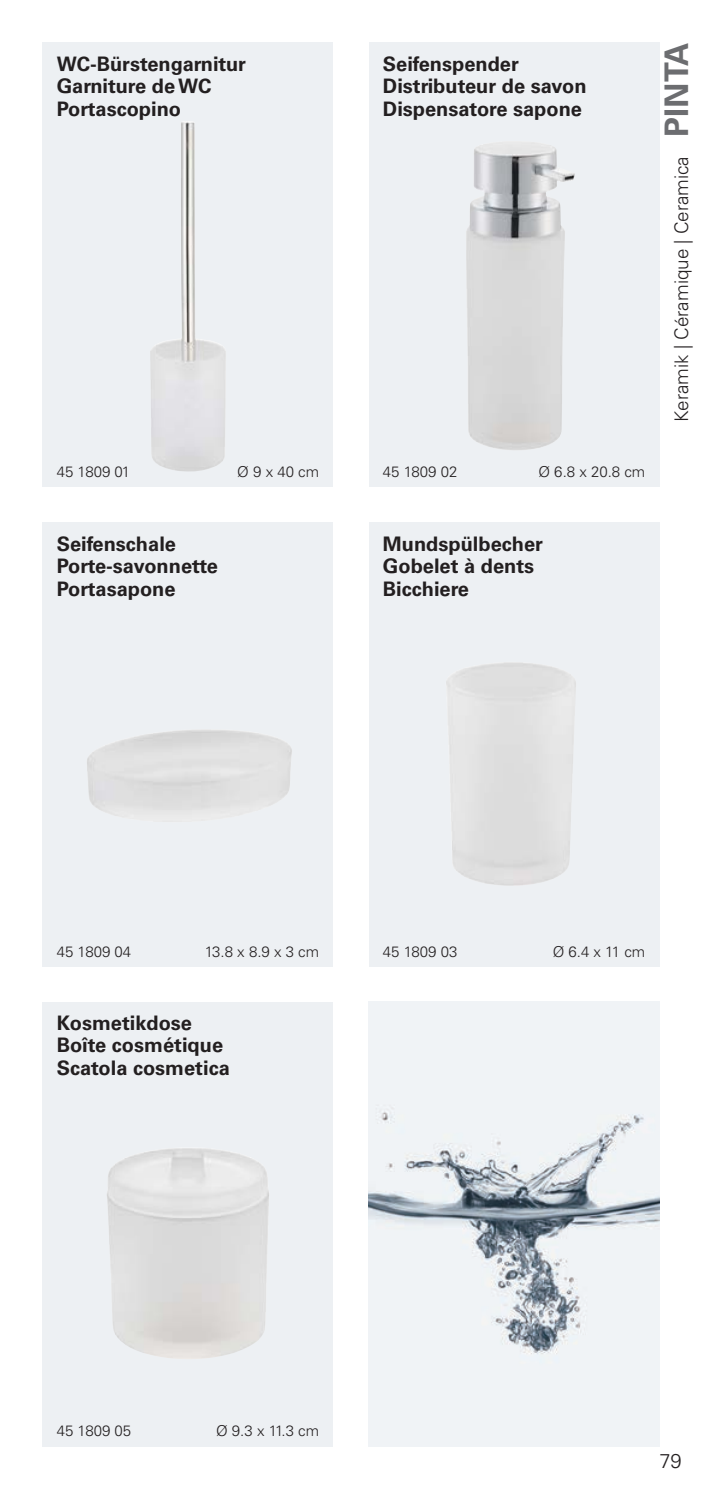
<style>
.page{position:relative;width:702px;height:1489px;background:#fff}
.page>*{position:absolute;margin:0;border:0;box-sizing:border-box;transform-origin:0 0}
.t1{font:700 20px/22.5px "Univers LT Pro 65";color:#231f20}
.t2{font:300 20px "Univers LT Std";color:#231f20}
.t3{font:300 18.75px "Univers LT Std";color:#231f20}
.t4{font:300 15px "Univers LT Std";color:#231f20}
.s1{font-family:"Univers LT Pro 65";font-weight:700;font-size:32.5px;color:#6c6d70}
</style>
<div class="page">
<div style="left:369px;top:43px;width:290px;height:444px;background:#edf0f3"></div>
<img style="left:466px;top:142px;width:109px;height:308px">
<div style="left:43px;top:43px;width:290px;height:444px;background:#edf0f3"></div>
<img style="left:150px;top:121px;width:76px;height:350px">
<div style="left:43px;top:522px;width:290px;height:445px;background:#edf0f3"></div>
<svg style="left:369px;top:522px;width:290px;height:445px;background:#eaecef"></svg>
<svg style="left:43px;top:1001px;width:290px;height:445px;background:#e9ebed"></svg>
<img style="left:369px;top:1001px;width:290px;height:445px">
<p class="t1" style="left:57px;top:52px;width:191px">WC-Bürstengarnitur<br>Garniture de WC<br>Portascopino</p>
<p class="t1" style="left:383px;top:52px;width:205px">Seifenspender<br>Distributeur de savon<br>Dispensatore sapone</p>
<p class="t4" style="left:57px;top:462px;width:75px">45 1809 01</p>
<p class="t4" style="left:237px;top:462px;width:83px">Ø 9 x 40 cm</p>
<p class="t4" style="left:383px;top:462px;width:76px">45 1809 02</p>
<p class="t4" style="left:538px;top:462px;width:108px">Ø 6.8 x 20.8 cm</p>
<p class="t3" style="left:670px;top:421px;width:380px;rotate:-90deg">Keramik | Céramique | Ceramica <span class="s1">PINTA</span></p>
<p class="t1" style="left:57px;top:532px;width:163px">Seifenschale<br>Porte-savonnette<br>Portasapone</p>
<p class="t1" style="left:383px;top:532px;width:162px">Mundspülbecher<br>Gobelet à dents<br>Bicchiere</p>
<p class="t4" style="left:57px;top:942px;width:76px">45 1809 04</p>
<p class="t4" style="left:205px;top:942px;width:116px">13.8 x 8.9 x 3 cm</p>
<p class="t1" style="left:57px;top:1011px;width:137px">Kosmetikdose</p>
<p class="t1" style="left:57px;top:1034px;width:168px">Boîte cosmétique</p>
<p class="t1" style="left:57px;top:1056px;width:174px">Scatola cosmetica</p>
<p class="t4" style="left:383px;top:942px;width:76px">45 1809 03</p>
<p class="t4" style="left:552px;top:942px;width:94px">Ø 6.4 x 11 cm</p>
<p class="t4" style="left:57px;top:1421px;width:76px">45 1809 05</p>
<p class="t4" style="left:216px;top:1421px;width:104px">Ø 9.3 x 11.3 cm</p>
<p class="t2" style="left:659px;top:1448px;width:24px">79</p>
</div>
